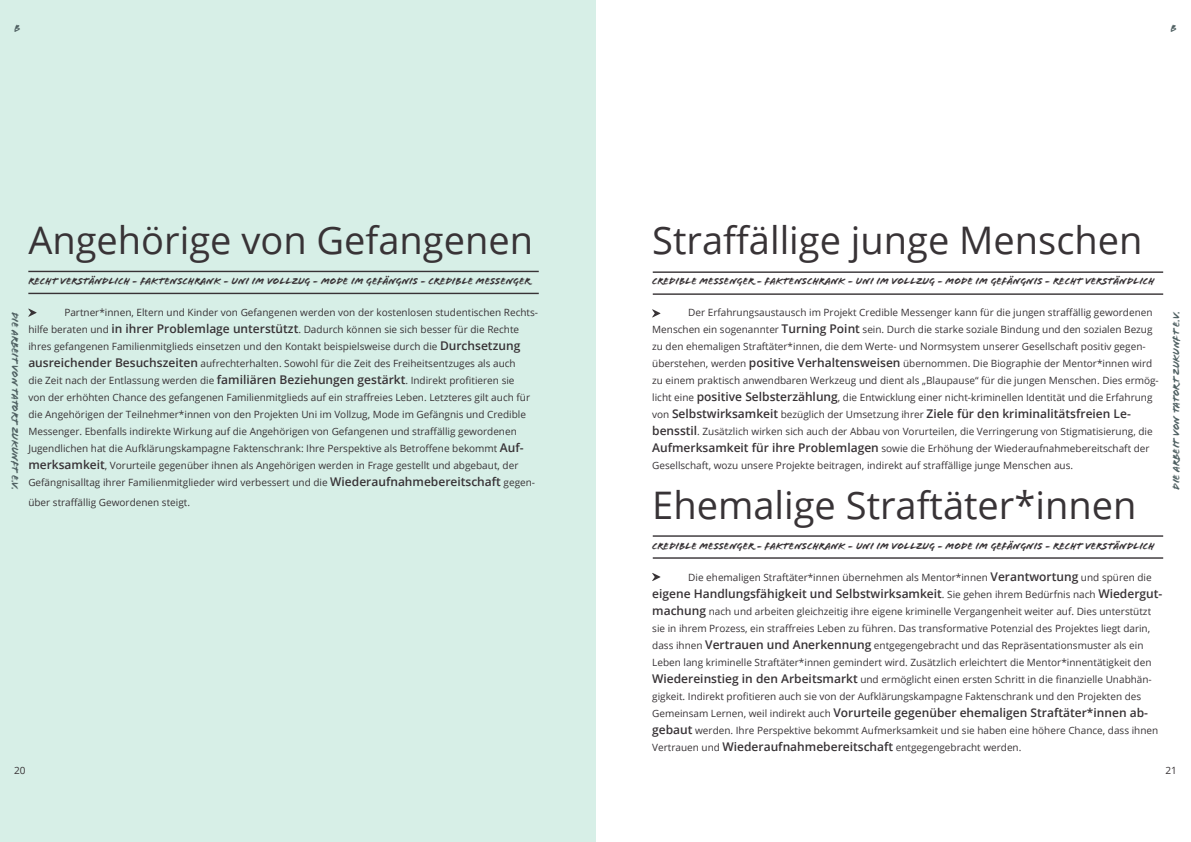
<style>
.page{position:relative;width:1191px;height:842px;background:#fff}
.page>*{position:absolute;margin:0;border:0;box-sizing:border-box;transform-origin:0 0}
.t1{font:38px "Open Sans";color:#383336}
.t2{font:600 12px "Open Sans";color:#383336}
.t3{font:10px/17px "Open Sans";color:#383336}
.t4{font:10px "Flood Std";color:#383336}
.t5{font:10px "Flood Std";color:#4d5e60}
.s1{font-weight:600;font-size:12px}
.s2{font-weight:400;font-size:10px}
</style>
<div class="page">
<div style="left:0;top:0;width:595px;height:842px;background:#d7efe7"></div>
<svg style="left:653px;top:293px;width:510px;height:2px"></svg>
<svg style="left:653px;top:557px;width:510px;height:2px"></svg>
<svg style="left:28px;top:293px;width:511px;height:1px"></svg>
<svg style="left:653px;top:271px;width:510px;height:2px"></svg>
<svg style="left:653px;top:535px;width:510px;height:2px"></svg>
<svg style="left:28px;top:271px;width:511px;height:1px"></svg>
<svg style="left:28px;top:309px;width:9px;height:8px"></svg>
<svg style="left:652px;top:309px;width:8px;height:8px"></svg>
<svg style="left:652px;top:573px;width:8px;height:8px"></svg>
<p class="t5" style="left:14px;top:22px;width:8px">B</p>
<p class="t5" style="left:1170px;top:22px;width:8px">B</p>
<h1 class="t1" style="left:652px;top:215px;width:492px">Straffällige junge Menschen</h1>
<p class="t4" style="left:652px;top:276px;width:504px">CREDIBLE MESSENGER - FAKTENSCHRANK - UNI IM VOLLZUG - MODE IM GEFÄNGNIS - RECHT VERSTÄNDLICH</p>
<p class="t3" style="left:652px;top:304px;width:508px;text-indent:36px">Der Erfahrungsaustausch im Projekt Credible Messenger kann für die jungen straffällig gewordenen Menschen ein sogenannter <span class="s1">Turning Point</span> sein. Durch die starke soziale Bindung und den sozialen Bezug zu den ehemaligen Straftäter*innen, die dem Werte- und Normsystem unserer Gesellschaft positiv gegen&shy;überstehen, werden <span class="s1">positive Verhaltensweisen</span> übernommen. Die Biographie der Mentor*innen wird zu einem praktisch anwendbaren Werkzeug und dient als „Blaupause“ für die jungen Menschen. Dies ermög&shy;licht eine <span class="s1">positive Selbsterzählung</span>, die Entwicklung einer nicht-kriminellen Identität und die Erfahrung</p>
<p class="t2" style="left:652px;top:406px;width:480px"><span class="s2">von</span> Selbstwirksamkeit <span class="s2">bezüglich der Umsetzung ihrer</span> Ziele für den kriminalitätsfreien Le-</p>
<p class="t3" style="left:652px;top:423px;width:502px"><span class="s1">bensstil</span>. Zusätzlich wirken sich auch der Abbau von Vorurteilen, die Verringerung von Stigmatisierung, die<br><span class="s1">Aufmerksamkeit für ihre Problemlagen</span> sowie die Erhöhung der Wiederaufnahmebereitschaft der<br>Gesellschaft, wozu unsere Projekte beitragen, indirekt auf straffällige junge Menschen aus.</p>
<h1 class="t1" style="left:652px;top:479px;width:485px">Ehemalige Straftäter*innen</h1>
<p class="t4" style="left:652px;top:540px;width:504px">CREDIBLE MESSENGER - FAKTENSCHRANK - UNI IM VOLLZUG - MODE IM GEFÄNGNIS - RECHT VERSTÄNDLICH</p>
<p class="t3" style="left:688px;top:569px;width:465px">Die ehemaligen Straftäter*innen übernehmen als Mentor*innen <span class="s1">Verantwortung</span> und spüren die</p>
<p class="t2" style="left:652px;top:585px;width:511px">eigene Handlungsfähigkeit und Selbstwirksamkeit<span class="s2">. Sie gehen ihrem Bedürfnis nach</span> Wiedergut-</p>
<p class="t3" style="left:652px;top:603px;width:501px"><span class="s1">machung</span> nach und arbeiten gleichzeitig ihre eigene kriminelle Vergangenheit weiter auf. Dies unterstützt sie in ihrem Prozess, ein straffreies Leben zu führen. Das transformative Potenzial des Projektes liegt darin, dass ihnen <span class="s1">Vertrauen und Anerkennung</span> entgegengebracht und das Repräsentationsmuster als ein Leben lang kriminelle Straftäter*innen gemindert wird. Zusätzlich erleichtert die Mentor*innentätigkeit den <span class="s1">Wiedereinstieg in den Arbeitsmarkt</span> und ermöglicht einen ersten Schritt in die finanzielle Unabhän&shy;gigkeit. Indirekt profitieren auch sie von der Aufklärungskampagne Faktenschrank und den Projekten des</p>
<p class="t2" style="left:652px;top:704px;width:497px"><span class="s2">Gemeinsam Lernen, weil indirekt auch</span> Vorurteile gegenüber ehemaligen Straftäter*innen ab-</p>
<p class="t3" style="left:652px;top:722px;width:507px"><span class="s1">gebaut</span> werden. Ihre Perspektive bekommt Aufmerksamkeit und sie haben eine höhere Chance, dass ihnen<br>Vertrauen und <span class="s1">Wiederaufnahmebereitschaft</span> entgegengebracht werden.</p>
<h1 class="t1" style="left:28px;top:215px;width:506px">Angehörige von Gefangenen</h1>
<p class="t4" style="left:28px;top:276px;width:504px">RECHT VERSTÄNDLICH - FAKTENSCHRANK - UNI IM VOLLZUG - MODE IM GEFÄNGNIS - CREDIBLE MESSENGER</p>
<p class="t3" style="left:28px;top:304px;width:511px;text-indent:36px">Partner*innen, Eltern und Kinder von Gefangenen werden von der kostenlosen studentischen Rechts&shy;hilfe beraten und <span class="s1">in ihrer Problemlage unterstützt</span>. Dadurch können sie sich besser für die Rechte ihres gefangenen Familienmitglieds einsetzen und den Kontakt beispielsweise durch die <span class="s1">Durchsetzung ausreichender Besuchszeiten</span> aufrechterhalten. Sowohl für die Zeit des Freiheitsentzuges als auch<br>die Zeit nach der Entlassung werden die <span class="s1">familiären Beziehungen gestärkt</span>. Indirekt profitieren sie<br>von der erhöhten Chance des gefangenen Familienmitglieds auf ein straffreies Leben. Letzteres gilt auch für die Angehörigen der Teilnehmer*innen von den Projekten Uni im Vollzug, Mode im Gefängnis und Credible Messenger. Ebenfalls indirekte Wirkung auf die Angehörigen von Gefangenen und straffällig gewordenen Jugendlichen hat die Aufklärungskampagne Faktenschrank: Ihre Perspektive als Betroffene bekommt <span class="s1">Auf&shy;merksamkeit</span>, Vorurteile gegenüber ihnen als Angehörigen werden in Frage gestellt und abgebaut, der Gefängnisalltag ihrer Familienmitglieder wird verbessert und die <span class="s1">Wiederaufnahmebereitschaft</span> gegen-</p>
<p class="t3" style="left:28px;top:494px;width:163px">über straffällig Gewordenen steigt.</p>
<p class="t5" style="left:21px;top:312px;width:180px;rotate:90deg">Die Arbeit von tatort Zukunft E.V.</p>
<p class="t5" style="left:1170px;top:490px;width:180px;rotate:-90deg">Die Arbeit von tatort Zukunft E.V.</p>
<p class="t3" style="left:14px;top:761px;width:13px">20</p>
<p class="t3" style="left:1165px;top:761px;width:13px">21</p>
</div>
